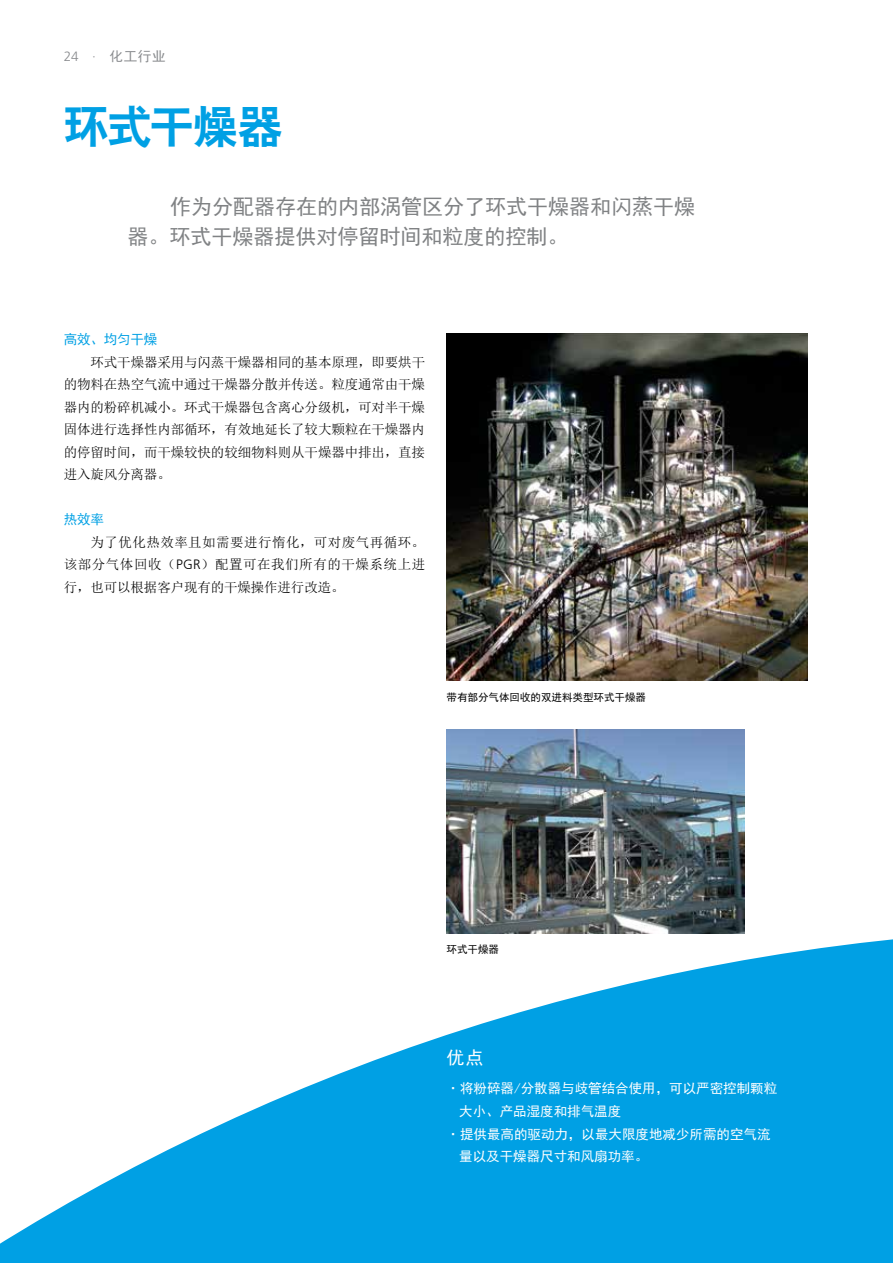
<style>
.page{position:relative;width:893px;height:1263px;background:#fff}
.page>*{position:absolute;margin:0;border:0;box-sizing:border-box;transform-origin:0 0}
.t1{font:45px "Heiti CSEG";letter-spacing:-.03em;color:#00a0e4}
.t2{font:21px/30px "Sim Hei";color:#808284}
.t3{font:18px "Sim Hei";color:#fff}
.t4{font:13.5px/22.5px "N Sim Sun";letter-spacing:-.01em;color:#000;text-align:justify}
.t5{font:13.5px "Sim Hei";color:#fff}
.t6{font:13.5px "Sim Hei";letter-spacing:-.01em;color:#00a0e4}
.t7{font:13.5px "Sim Hei";color:#898b8e}
.t8{font:10.5px "Sim Hei";color:#000}
.s1{font-family:"Frutiger LT Pro";font-weight:300}
.s2{font-family:"Frutiger CE";font-weight:300}
</style>
<div class="page">
<svg style="left:0;top:928px;width:893px;height:335px;fill:#00a0e4"></svg>
<img style="left:446px;top:730px;width:298px;height:203px">
<img style="left:446px;top:334px;width:362px;height:346px">
<p class="t7" style="left:64px;top:50px;width:103px"><span class="s1">24 ·</span> 化工行业</p>
<h1 class="t1" style="left:64px;top:104px;width:221px">环式干燥器</h1>
<h2 class="t2" style="left:128px;top:192px;width:569px;text-indent:43px">作为分配器存在的内部涡管区分了环式干燥器和闪蒸干燥器。环式干燥器提供对停留时间和粒度的控制。</h2>
<p class="t6" style="left:64px;top:332px;width:95px">高效、均匀干燥</p>
<p class="t4" style="left:64px;top:350px;width:363px;text-indent:27px">环式干燥器采用与闪蒸干燥器相同的基本原理，即要烘干的物料在热空气流中通过干燥器分散并传送。粒度通常由干燥器内的粉碎机减小。环式干燥器包含离心分级机，可对半干燥固体进行选择性内部循环，有效地延长了较大颗粒在干燥器内的停留时间，而干燥较快的较细物料则从干燥器中排出，直接进入旋风分离器。</p>
<p class="t6" style="left:64px;top:512px;width:42px">热效率</p>
<p class="t4" style="left:64px;top:530px;width:363px;text-indent:27px">为了优化热效率且如需要进行惰化，可对废气再循环。该部分气体回收（<span class="s2">PGR</span>）配置可在我们所有的干燥系统上进行，也可以根据客户现有的干燥操作进行改造。</p>
<p class="t8" style="left:446px;top:692px;width:201px">带有部分气体回收的双进料类型环式干燥器</p>
<p class="t8" style="left:446px;top:944px;width:54px">环式干燥器</p>
<h3 class="t3" style="left:446px;top:1048px;width:38px">优点</h3>
<p class="t5" style="left:446px;top:1082px;width:332px">·将粉碎器/分散器与歧管结合使用，可以严密控制颗粒</p>
<p class="t5" style="left:459px;top:1104px;width:163px">大小、产品湿度和排气温度</p>
<p class="t5" style="left:446px;top:1127px;width:326px">·提供最高的驱动力，以最大限度地减少所需的空气流</p>
<p class="t5" style="left:459px;top:1149px;width:190px">量以及干燥器尺寸和风扇功率。</p>
</div>
